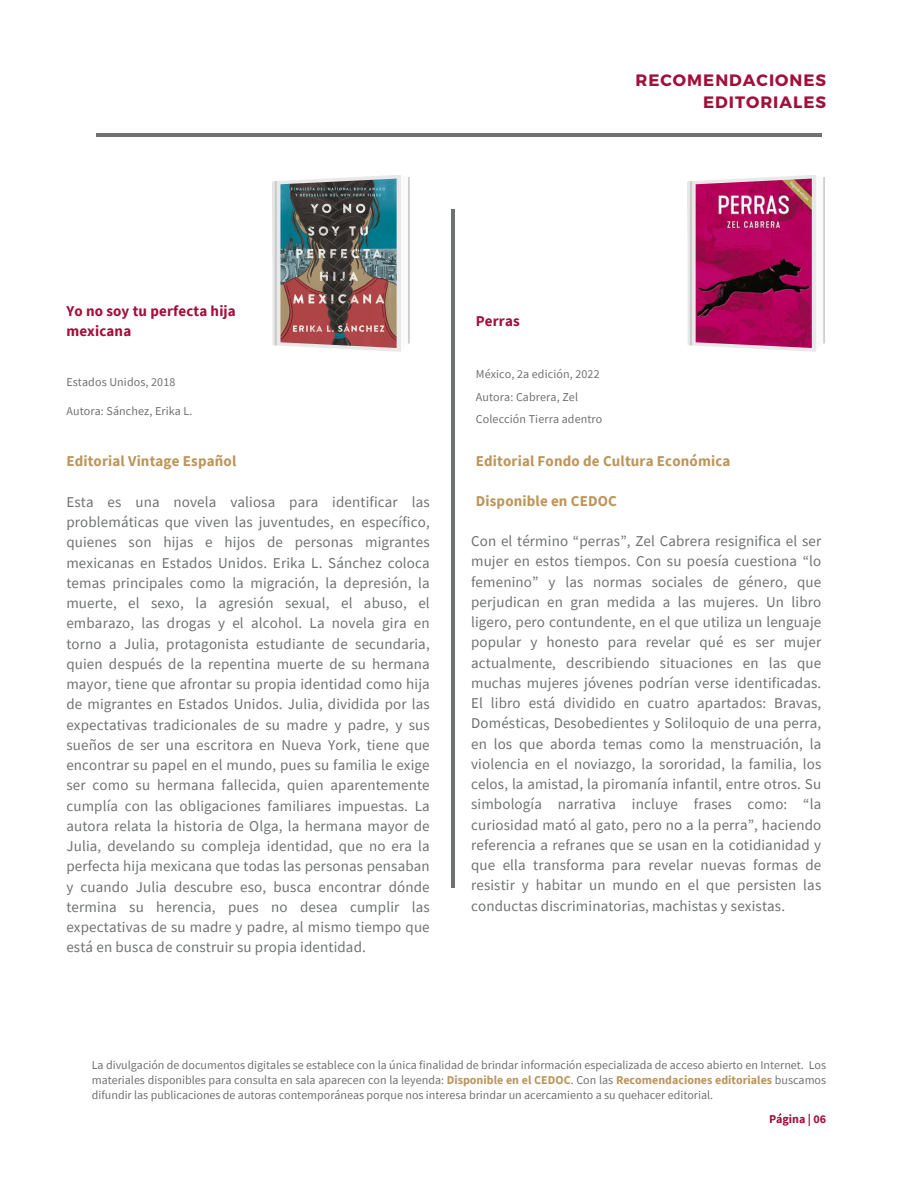
<style>
.page{position:relative;width:918px;height:1188px;background:#fff}
.page>*{position:absolute;margin:0;border:0;box-sizing:border-box;transform-origin:0 0}
.t1{font:700 16.5px/22.5px "Montserrat";letter-spacing:.06em;color:#a20f3b;text-align:right}
.t2{font:15px/20.2px "Source Sans Pro";letter-spacing:.01em;color:#6f7271;text-align:justify}
.t3{font:700 15px "Source Sans Pro";letter-spacing:.01em;color:#bc955c}
.t4{font:700 15px/20.2px "Source Sans Pro";letter-spacing:.01em;color:#a20f3b}
.t5{font:12px/15px "Source Sans Pro";letter-spacing:.01em;color:#6f7271;text-align:justify}
.t6{font:700 12px "Source Sans Pro";color:#a20f3b}
.s1{font-weight:700;color:#bc955c}
</style>
<div class="page">
<hr style="left:96px;top:133px;width:725px;height:3px;background:#6f7271">
<hr style="left:451px;top:209px;width:3px;height:679px;background:#6f7271">
<svg style="left:272px;top:175px;width:138px;height:177px"></svg>
<hr style="left:275px;top:181px;width:2px;height:165px;background:#ccc">
<img style="left:280px;top:179px;width:117px;height:169px">
<svg style="left:688px;top:175px;width:137px;height:177px"></svg>
<hr style="left:690px;top:181px;width:2px;height:165px;background:#ccc">
<img style="left:696px;top:179px;width:116px;height:169px">
<h3 class="t1" style="left:636px;top:68px;width:192px">RECOMENDACIONES<br>EDITORIALES</h3>
<h2 class="t4" style="left:66px;top:301px;width:171px">Yo no soy tu perfecta hija mexicana</h2>
<h3 class="t4" style="left:476px;top:311px;width:45px">Perras</h3>
<p class="t5" style="left:66px;top:374px;width:111px">Estados Unidos, 2018</p>
<h2 class="t5" style="left:66px;top:403px;width:128px">Autora: Sánchez, Erika L.</h2>
<h2 class="t5" style="left:476px;top:367px;width:125px">México, 2a edición, 2022</h2>
<p class="t5" style="left:476px;top:389px;width:104px">Autora: Cabrera, Zel</p>
<p class="t5" style="left:476px;top:412px;width:128px">Colección Tierra adentro</p>
<p class="t3" style="left:66px;top:451px;width:171px">Editorial Vintage Español</p>
<p class="t2" style="left:66px;top:491px;width:365px">Esta es una novela valiosa para identificar las problemáticas que viven las juventudes, en específico, quienes son hijas e hijos de personas migrantes mexicanas en Estados Unidos. Erika L. Sánchez coloca temas principales como la migración, la depresión, la muerte, el sexo, la agresión sexual, el abuso, el embarazo, las drogas y el alcohol. La novela gira en torno a Julia, protagonista estudiante de secundaria, quien después de la repentina muerte de su hermana mayor, tiene que afrontar su propia identidad como hija de migrantes en Estados Unidos. Julia, dividida por las expectativas tradicionales de su madre y padre, y sus sueños de ser una escritora en Nueva York, tiene que encontrar su papel en el mundo, pues su familia le exige ser como su hermana fallecida, quien aparentemente cumplía con las obligaciones familiares impuestas. La autora relata la historia de Olga, la hermana mayor de Julia, develando su compleja identidad, que no era la perfecta hija mexicana que todas las personas pensaban y cuando Julia descubre eso, busca encontrar dónde termina su herencia, pues no desea cumplir las expectativas de su madre y padre, al mismo tiempo que está en busca de construir su propia identidad.</p>
<p class="t3" style="left:476px;top:451px;width:256px">Editorial Fondo de Cultura Económica</p>
<h2 class="t3" style="left:476px;top:492px;width:143px">Disponible en CEDOC</h2>
<h2 class="t2" style="left:471px;top:531px;width:352px">Con el término “perras”, Zel Cabrera resignifica el ser mujer en estos tiempos. Con su poesía cuestiona “lo femenino” y las normas sociales de género, que perjudican en gran medida a las mujeres. Un libro ligero, pero contundente, en el que utiliza un lenguaje popular y honesto para revelar qué es ser mujer actualmente, describiendo situaciones en las que muchas mujeres jóvenes podrían verse identificadas.<br>El libro está dividido en cuatro apartados: Bravas, Domésticas, Desobedientes y Soliloquio de una perra, en los que aborda temas como la menstruación, la violencia en el noviazgo, la sororidad, la familia, los celos, la amistad, la piromanía infantil, entre otros. Su simbología narrativa incluye frases como: “la curiosidad mató al gato, pero no a la perra”, haciendo referencia a refranes que se usan en la cotidianidad y que ella transforma para revelar nuevas formas de resistir y habitar un mundo en el que persisten las conductas discriminatorias, machistas y sexistas.</h2>
<p class="t5" style="left:92px;top:1057px;width:736px">La divulgación de documentos digitales se establece con la única finalidad de brindar información especializada de acceso abierto en Internet. Los materiales disponibles para consulta en sala aparecen con la leyenda: <span class="s1">Disponible en el CEDOC</span>. Con las <span class="s1">Recomendaciones editoriales</span> buscamos difundir las publicaciones de autoras contemporáneas porque nos interesa brindar un acercamiento a su quehacer editorial.</p>
<p class="t6" style="left:769px;top:1111px;width:59px">Página | 06</p>
</div>
